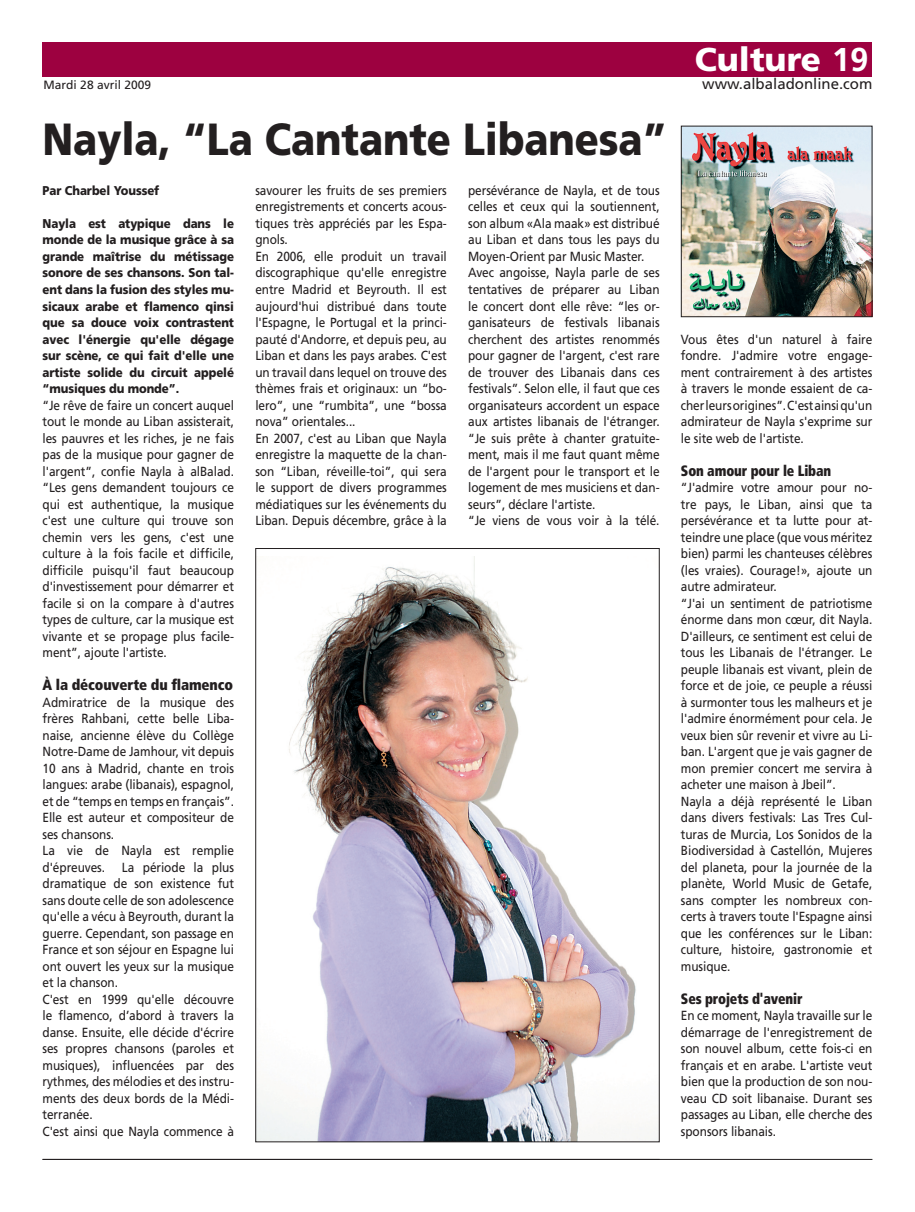
<style>
.page{position:relative;width:915px;height:1212px;background:#fff}
.page>*{position:absolute;margin:0;border:0;box-sizing:border-box;transform-origin:0 0}
.t1{font:900 45px "Frutiger";letter-spacing:-.005em;color:#231f20;scale:.88 1}
.t2{font:900 33px "Frutiger";color:#fff}
.t3{font:900 condensed 15px "Frutiger";letter-spacing:-.005em;color:#231f20;scale:.9 1}
.t4{font:900 condensed 15px "Frutiger";letter-spacing:-.005em;color:#231f20}
.t5{font:15px "Frutiger";color:#231f20}
.t6{font:13.2px/16.5px "Frutiger";letter-spacing:-.005em;color:#231f20;scale:.9 1}
.t7{font:900 12.75px/16.5px "Frutiger";letter-spacing:-.005em;color:#231f20;text-align:justify;scale:.9 1}
.t8{font:12px "Frutiger";color:#231f20}
.s1{font-weight:700}
</style>
<div class="page">
<div style="left:43px;top:43px;width:829px;height:34px;background:#9d0140"></div>
<hr style="left:43px;top:1159px;width:829px;height:1px;background:#231f20">
<img style="left:682px;top:128px;width:188px;height:187px">
<div style="left:680px;top:126px;width:192px;height:191px;border:1px solid #231f20"></div>
<img style="left:257px;top:556px;width:400px;height:584px">
<h2 class="t2" style="left:694px;top:39px;width:175px">Culture <span class="s1">19</span></h2>
<p class="t8" style="left:44px;top:78px;width:109px">Mardi 28 avril 2009</p>
<p class="t5" style="left:702px;top:75px;width:172px">www.albaladonline.com</p>
<h1 class="t1" style="left:43px;top:112px;width:710px">Nayla, “La Cantante Libanesa”</h1>
<p class="t7" style="left:43px;top:182px;width:131px">Par Charbel Youssef</p>
<p class="t7" style="left:43px;top:215px;width:214px">Nayla est atypique dans le monde de la musique grâce à sa grande maîtrise du métissage sonore de ses chansons. Son tal&shy;ent dans la fusion des styles mu&shy;sicaux arabe et flamenco qinsi que sa douce voix contrastent avec l'énergie qu'elle dégage sur scène, ce qui fait d'elle une artiste solide du circuit appelé “musiques du monde”.</p>
<p class="t6" style="left:43px;top:397px;width:214px;text-align:justify">“Je rêve de faire un concert auquel tout le monde au Liban assisterait, les pauvres et les riches, je ne fais pas de la musique pour gagner de l'argent”, confie Nayla à alBalad. “Les gens demandent toujours ce qui est authentique, la musique c'est une culture qui trouve son chemin vers les gens, c'est une culture à la fois facile et difficile, difficile puisqu'il faut beaucoup d'investissement pour démarrer et facile si on la compare à d'autres types de culture, car la musique est vivante et se propage plus facile&shy;ment”, ajoute l'artiste.</p>
<p class="t4" style="left:43px;top:676px;width:192px">À la découverte du flamenco</p>
<p class="t6" style="left:43px;top:694px;width:214px">Admiratrice de la musique des frères Rahbani, cette belle Liba&shy;naise, ancienne élève du Collège<br>Notre-Dame de Jamhour, vit depuis<br>10 ans à Madrid, chante en trois langues: arabe (libanais), espagnol, et de “temps en temps en français”.<br>Elle est auteur et compositeur de ses chansons.<br>La vie de Nayla est remplie d'épreuves.</p>
<p class="t6" style="left:43px;top:859px;width:214px;text-indent:79px">La période la plus dramatique de son existence fut sans doute celle de son adolescence qu'elle a vécu à Beyrouth, durant la guerre. Cependant, son passage en<br>France et son séjour en Espagne lui ont ouvert les yeux sur la musique et la chanson.<br>C'est en 1999 qu'elle découvre le flamenco, d’abord à travers la danse. Ensuite, elle décide d'écrire ses propres chansons (paroles et musiques), influencées par des rythmes, des mélodies et des instru&shy;ments des deux bords de la Médi&shy;terranée.<br>C'est ainsi que Nayla commence à</p>
<p class="t6" style="left:255px;top:182px;width:214px">savourer les fruits de ses premiers enregistrements et concerts acous&shy;tiques très appréciés par les Espa&shy;gnols.<br>En 2006, elle produit un travail discographique qu'elle enregistre entre Madrid et Beyrouth. Il est aujourd'hui distribué dans toute l'Espagne, le Portugal et la princi&shy;pauté d'Andorre, et depuis peu, au<br>Liban et dans les pays arabes. C'est un travail dans lequel on trouve des thèmes frais et originaux: un “bo&shy;lero”, une “rumbita”, une “bossa nova” orientales...<br>En 2007, c'est au Liban que Nayla enregistre la maquette de la chan&shy;son “Liban, réveille-toi”, qui sera le support de divers programmes médiatiques sur les événements du<br>Liban. Depuis décembre, grâce à la</p>
<p class="t6" style="left:468px;top:182px;width:214px">persévérance de Nayla, et de tous celles et ceux qui la soutiennent, son album «Ala maak» est distribué au Liban et dans tous les pays du Moyen-Orient par Music Master.<br>Avec angoisse, Nayla parle de ses tentatives de préparer au Liban le concert dont elle rêve: “les or&shy;ganisateurs de festivals libanais cherchent des artistes renommés pour gagner de l'argent, c'est rare de trouver des Libanais dans ces festivals”. Selon elle, il faut que ces organisateurs accordent un espace aux artistes libanais de l'étranger. “Je suis prête à chanter gratuite&shy;ment, mais il me faut quant même de l'argent pour le transport et le logement de mes musiciens et dan&shy;seurs”, déclare l'artiste.<br>“Je viens de vous voir à la télé.</p>
<p class="t6" style="left:680px;top:331px;width:214px;text-align:justify">Vous êtes d'un naturel à faire fondre. J'admire votre engage&shy;ment contrairement à des artistes à travers le monde essaient de ca&shy;cher leurs origines”. C'est ainsi qu'un admirateur de Nayla s'exprime sur le site web de l'artiste.</p>
<p class="t3" style="left:680px;top:461px;width:169px">Son amour pour le Liban</p>
<p class="t6" style="left:680px;top:479px;width:214px">“J'admire votre amour pour no&shy;tre pays, le Liban, ainsi que ta persévérance et ta lutte pour at&shy;teindre une place (que vous méritez bien) parmi les chanteuses célèbres (les vraies). Courage!», ajoute un autre admirateur.<br>“J'ai un sentiment de patriotisme énorme dans mon cœur, dit Nayla.<br>D'ailleurs, ce sentiment est celui de tous les Libanais de l'étranger. Le peuple libanais est vivant, plein de force et de joie, ce peuple a réussi à surmonter tous les malheurs et je l'admire énormément pour cela. Je veux bien sûr revenir et vivre au Li&shy;ban. L'argent que je vais gagner de mon premier concert me servira à acheter une maison à Jbeil”.<br>Nayla a déjà représenté le Liban dans divers festivals: Las Tres Cul&shy;turas de Murcia, Los Sonidos de la<br>Biodiversidad à Castellón, Mujeres del planeta, pour la journée de la planète, World Music de Getafe, sans compter les nombreux con&shy;certs à travers toute l'Espagne ainsi que les conférences sur le Liban: culture, histoire, gastronomie et musique.</p>
<p class="t3" style="left:680px;top:989px;width:137px">Ses projets d'avenir</p>
<p class="t6" style="left:680px;top:1007px;width:214px;text-align:justify">En ce moment, Nayla travaille sur le démarrage de l'enregistrement de son nouvel album, cette fois-ci en français et en arabe. L'artiste veut bien que la production de son nou&shy;veau CD soit libanaise. Durant ses passages au Liban, elle cherche des sponsors libanais.</p>
</div>
